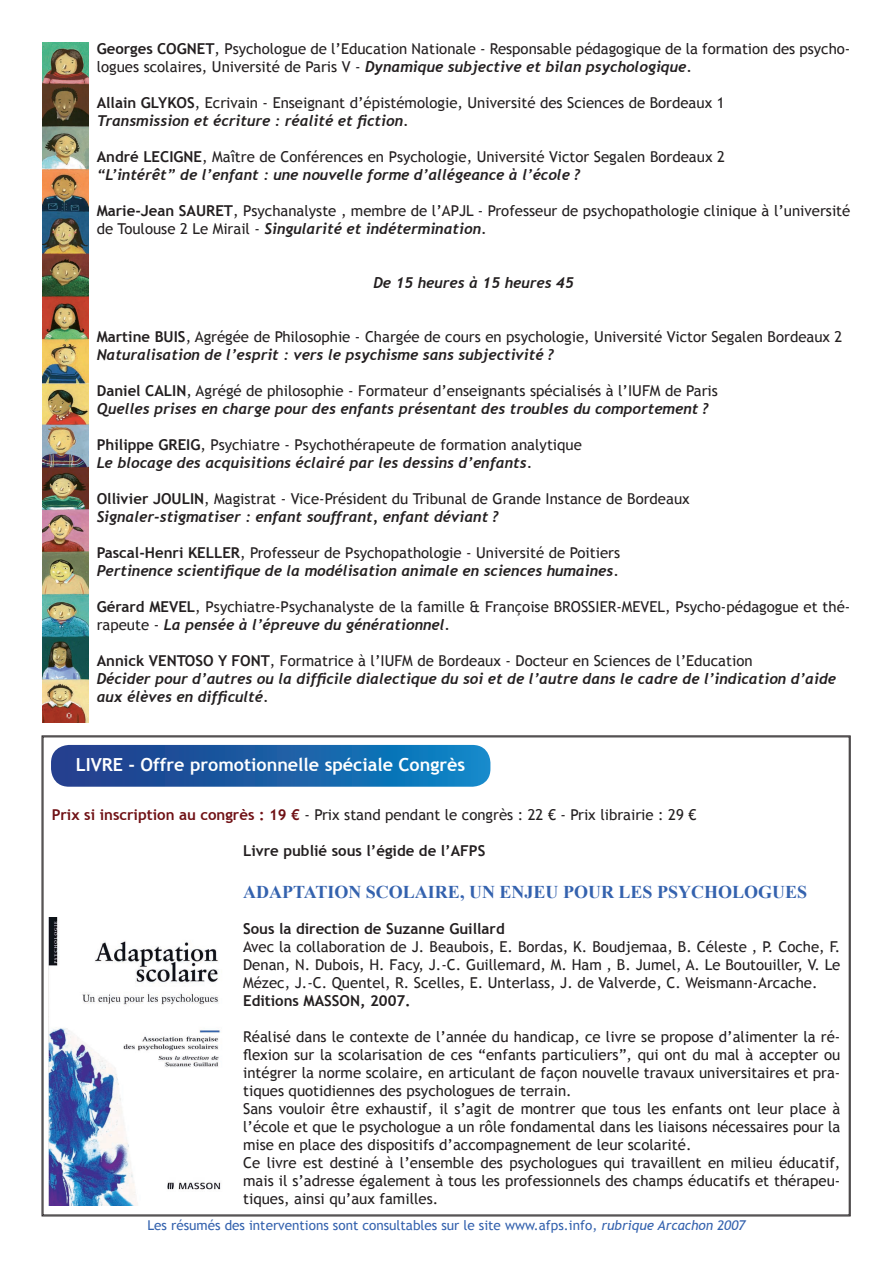
<style>
.page{position:relative;width:893px;height:1263px;background:#fff}
.page>*{position:absolute;margin:0;border:0;box-sizing:border-box;transform-origin:0 0}
.t1{font:700 18px "Times New Roman";color:#3462ae}
.t2{font:700 18px "Trebuchet MS";color:#fff}
.t3{font:15px/18px "Trebuchet MS";color:#231f20;text-align:justify}
.t4{font:italic 700 15px/18px "Trebuchet";color:#231f20}
.t5{font:700 15px "Trebuchet MS";color:#231f20}
.t6{font:13.5px "Trebuchet MS";color:#3462ae}
.s1{font-weight:700}
.s2{font-family:"Trebuchet MS";font-weight:400;font-style:normal}
.s3{font-weight:700;color:#701115}
.s4{font-style:italic}
</style>
<div class="page">
<img style="left:43px;top:43px;width:45px;height:680px">
<svg style="left:42px;top:735px;width:809px;height:481px"></svg>
<div style="left:51px;top:745px;width:439px;height:42px;background:linear-gradient(to right,#243988,#0d86c6);border-radius:18px"></div>
<img style="left:48px;top:918px;width:185px;height:287px">
<p class="t3" style="left:97px;top:39px;width:755px"><span class="s1">Georges COGNET</span>, Psychologue de l’Education Nationale - Responsable pédagogique de la formation des psycho-</p>
<p class="t4" style="left:97px;top:57px;width:597px"><span class="s2">logues scolaires, Université de Paris V -</span> Dynamique subjective et bilan psychologique.</p>
<p class="t3" style="left:97px;top:93px;width:629px"><span class="s1">Allain GLYKOS</span>, Ecrivain - Enseignant d’épistémologie, Université des Sciences de Bordeaux 1</p>
<p class="t4" style="left:97px;top:111px;width:313px">Transmission et écriture : réalité et fiction.</p>
<p class="t3" style="left:97px;top:147px;width:630px"><span class="s1">André LECIGNE</span>, Maître de Conférences en Psychologie, Université Victor Segalen Bordeaux 2</p>
<p class="t4" style="left:97px;top:165px;width:485px">“L’intérêt” de l’enfant : une nouvelle forme d’allégeance à l’école ?</p>
<p class="t3" style="left:97px;top:201px;width:755px"><span class="s1">Marie-Jean SAURET</span>, Psychanalyste , membre de l’APJL - Professeur de psychopathologie clinique à l’université</p>
<p class="t4" style="left:97px;top:219px;width:391px"><span class="s2">de Toulouse 2 Le Mirail -</span> Singularité et indétermination.</p>
<p class="t4" style="left:373px;top:273px;width:202px">De 15 heures à 15 heures 45</p>
<p class="t3" style="left:97px;top:327px;width:747px"><span class="s1">Martine BUIS</span>, Agrégée de Philosophie - Chargée de cours en psychologie, Université Victor Segalen Bordeaux 2</p>
<p class="t4" style="left:97px;top:345px;width:459px">Naturalisation de l’esprit : vers le psychisme sans subjectivité ?</p>
<p class="t3" style="left:97px;top:381px;width:623px"><span class="s1">Daniel CALIN</span>, Agrégé de philosophie - Formateur d’enseignants spécialisés à l’IUFM de Paris</p>
<p class="t4" style="left:97px;top:399px;width:614px">Quelles prises en charge pour des enfants présentant des troubles du comportement ?</p>
<p class="t3" style="left:97px;top:435px;width:487px"><span class="s1">Philippe GREIG</span>, Psychiatre - Psychothérapeute de formation analytique</p>
<p class="t4" style="left:97px;top:453px;width:437px">Le blocage des acquisitions éclairé par les dessins d’enfants.</p>
<p class="t3" style="left:97px;top:489px;width:594px"><span class="s1">Ollivier JOULIN</span>, Magistrat - Vice-Président du Tribunal de Grande Instance de Bordeaux</p>
<p class="t4" style="left:97px;top:507px;width:403px">Signaler-stigmatiser : enfant souffrant, enfant déviant ?</p>
<p class="t3" style="left:97px;top:543px;width:525px"><span class="s1">Pascal-Henri KELLER</span>, Professeur de Psychopathologie - Université de Poitiers</p>
<p class="t4" style="left:97px;top:561px;width:524px">Pertinence scientifique de la modélisation animale en sciences humaines.</p>
<p class="t3" style="left:97px;top:597px;width:755px"><span class="s1">Gérard MEVEL</span>, Psychiatre-Psychanalyste de la famille &amp; Françoise BROSSIER-MEVEL, Psycho-pédagogue et thé-</p>
<p class="t4" style="left:97px;top:615px;width:355px"><span class="s2">rapeute -</span> La pensée à l’épreuve du générationnel.</p>
<p class="t3" style="left:97px;top:651px;width:657px"><span class="s1">Annick VENTOSO Y FONT</span>, Formatrice à l’IUFM de Bordeaux - Docteur en Sciences de l’Education</p>
<p class="t4" style="left:97px;top:669px;width:741px">Décider pour d’autres ou la difficile dialectique du soi et de l’autre dans le cadre de l’indication d’aide aux élèves en difficulté.</p>
<p class="t2" style="left:76px;top:753px;width:391px">LIVRE - Offre promotionnelle spéciale Congrès</p>
<p class="t3" style="left:52px;top:806px;width:646px"><span class="s3">Prix si inscription au congrès : 19 €</span> - Prix stand pendant le congrès : 22 € - Prix librairie : 29 €</p>
<p class="t5" style="left:243px;top:841px;width:244px">Livre publié sous l’égide de l’AFPS</p>
<p class="t1" style="left:243px;top:879px;width:565px">ADAPTATION SCOLAIRE, UN ENJEU POUR LES PSYCHOLOGUES</p>
<p class="t5" style="left:243px;top:919px;width:263px">Sous la direction de Suzanne Guillard</p>
<p class="t3" style="left:243px;top:937px;width:599px">Avec la collaboration de J. Beaubois, E. Bordas, K. Boudjemaa, B. Céleste , P. Coche, F.<br>Denan, N. Dubois, H. Facy, J.-C. Guillemard, M. Ham , B. Jumel, A. Le Boutouiller, V. Le Mézec, J.-C. Quentel, R. Scelles, E. Unterlass, J. de Valverde, C. Weismann-Arcache.</p>
<p class="t5" style="left:243px;top:991px;width:169px">Editions MASSON, 2007.</p>
<p class="t3" style="left:243px;top:1027px;width:599px;text-align:left">Réalisé dans le contexte de l’année du handicap, ce livre se propose d’alimenter la ré&shy;flexion sur la scolarisation de ces “enfants particuliers”, qui ont du mal à accepter ou intégrer la norme scolaire, en articulant de façon nouvelle travaux universitaires et pra&shy;tiques quotidiennes des psychologues de terrain.<br>Sans vouloir être exhaustif, il s’agit de montrer que tous les enfants ont leur place à l’école et que le psychologue a un rôle fondamental dans les liaisons nécessaires pour la mise en place des dispositifs d’accompagnement de leur scolarité.<br>Ce livre est destiné à l’ensemble des psychologues qui travaillent en milieu éducatif, mais il s’adresse également à tous les professionnels des champs éducatifs et thérapeu&shy;tiques, ainsi qu’aux familles.</p>
<p class="t6" style="left:147px;top:1218px;width:600px">Les résumés des interventions sont consultables sur le site www.afps.info, <span class="s4">rubrique Arcachon 2007</span></p>
</div>
